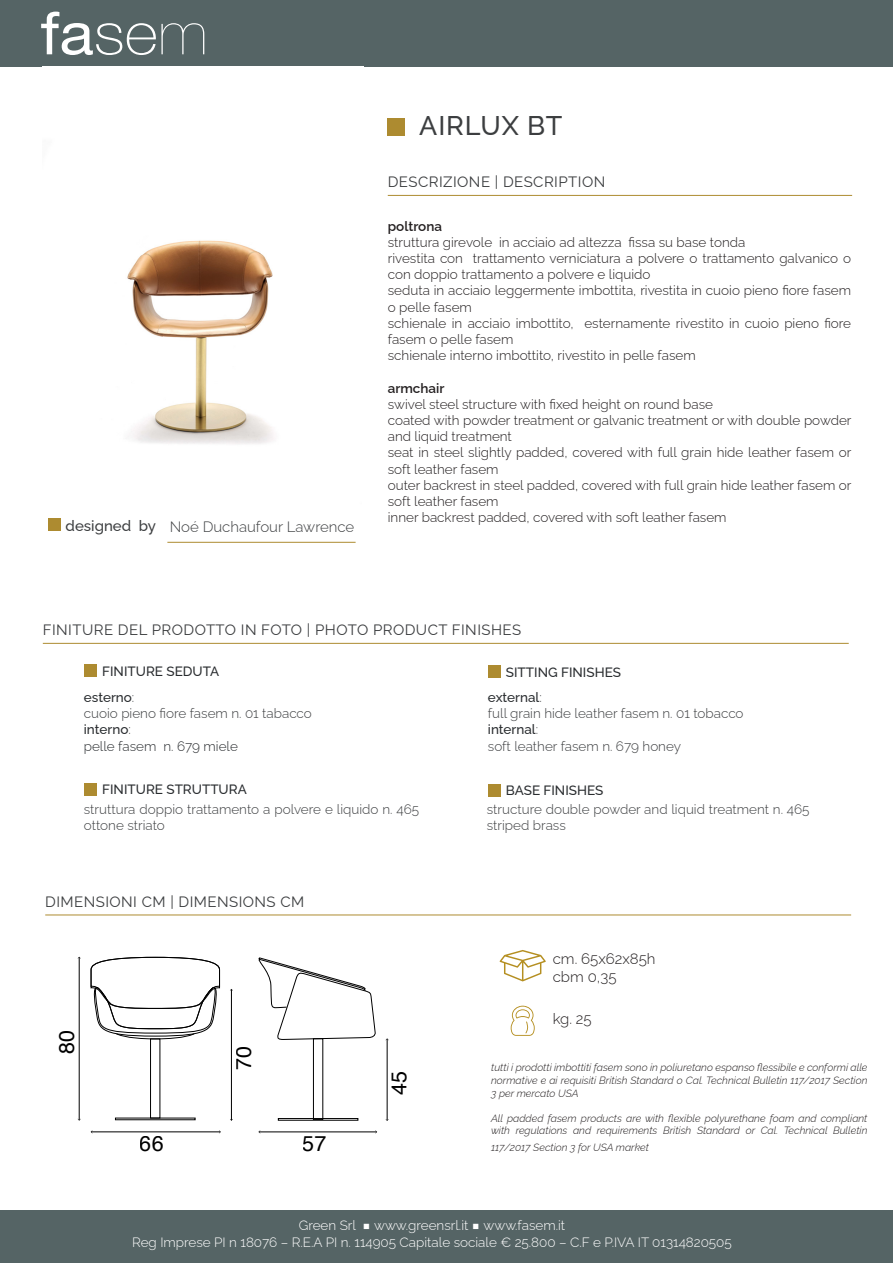
<style>
.page{position:relative;width:893px;height:1263px;background:#fff}
.page>*{position:absolute;margin:0;border:0;box-sizing:border-box;transform-origin:0 0}
.H10{font:500 27px "Raleway";letter-spacing:.03em;color:#3c3e40}
.t1{font:21.45px "Helvetica";color:#000}
.t2{font:15px "Raleway";letter-spacing:.03em;color:#3c3e40}
.H10-2{font:300 15px "Raleway";color:#231f20}
.H10-3{font:300 15px "Raleway";color:#3c3e40}
.t3{font:500 15px "Raleway";color:#3c3e40}
.H10-4{font:300 13.5px/16.2px "Raleway";color:#231f20}
.H10-5{font:300 13.5px/16.2px "Raleway";color:#3c3e40}
.t4{font:300 13.5px/16.2px "Raleway";color:#fff;text-align:center}
.H10-6{font:500 13.5px "Raleway";color:#292c2f}
.H10-7{font:300 13.5px "Raleway";color:#292c2f}
.H10-8{font:600 13.5px "Raleway";color:#231f20}
.H10-9{font:italic 300 10.5px/12.6px "Raleway";color:#231f20;text-align:justify}
.s1{font-weight:300}
.s2{font-family:"Montserrat Alternates";font-weight:400}
</style>
<div class="page">
<div style="left:0;top:0;width:893px;height:67px;background:#556465"></div>
<svg style="left:41px;top:12px;width:163px;height:43px"></svg>
<div style="left:0;top:1210px;width:893px;height:53px;background:#556465"></div>
<div style="left:388px;top:118px;width:17px;height:17px;background:#ad8b30"></div>
<hr style="left:388px;top:195px;width:464px;height:1px;background:#ad8b30">
<hr style="left:43px;top:643px;width:806px;height:1px;background:#ad8b30">
<div style="left:84px;top:664px;width:13px;height:13px;background:#ad8b30"></div>
<div style="left:84px;top:783px;width:13px;height:13px;background:#ad8b30"></div>
<hr style="left:45px;top:914px;width:806px;height:1px;background:#ad8b30">
<div style="left:48px;top:519px;width:12px;height:12px;background:#ad8b30"></div>
<div style="left:488px;top:665px;width:13px;height:13px;background:#ad8b30"></div>
<div style="left:488px;top:784px;width:13px;height:13px;background:#ad8b30"></div>
<img style="left:127px;top:240px;width:147px;height:204px">
<div style="left:150px;top:1038px;width:10px;height:80px;border:1px solid #000"></div>
<svg style="left:90px;top:957px;width:130px;height:82px"></svg>
<div style="left:278px;top:1118px;width:80px;height:2px;border:1px solid #000"></div>
<div style="left:313px;top:1038px;width:10px;height:82px;border:1px solid #000"></div>
<svg style="left:258px;top:957px;width:117px;height:83px"></svg>
<hr style="left:91px;top:1131px;width:129px;height:1px;background:#000">
<hr style="left:259px;top:1131px;width:118px;height:1px;background:#000">
<hr style="left:79px;top:957px;width:1px;height:163px;background:#000">
<hr style="left:387px;top:1039px;width:1px;height:81px;background:#000">
<hr style="left:231px;top:989px;width:1px;height:131px;background:#000">
<hr style="left:167px;top:542px;width:189px;height:1px;background:#ad8b30">
<svg style="left:511px;top:1006px;width:24px;height:30px"></svg>
<svg style="left:500px;top:950px;width:46px;height:31px"></svg>
<p class="H10" style="left:419px;top:104px;width:145px">AIRLUX BT</p>
<p class="t3" style="left:66px;top:513px;width:92px">designed by</p>
<p class="H10-3" style="left:170px;top:515px;width:186px">Noé Duchaufour Lawrence</p>
<p class="t2" style="left:388px;top:170px;width:219px">DESCRIZIONE | DESCRIPTION</p>
<p class="H10-8" style="left:388px;top:215px;width:56px">poltrona</p>
<p class="H10-4" style="left:388px;top:232px;width:359px">struttura girevole in acciaio ad altezza fissa su base tonda</p>
<p class="H10-4" style="left:388px;top:249px;width:465px">rivestita con trattamento verniciatura a polvere o trattamento galvanico o con doppio trattamento a polvere e liquido</p>
<p class="H10-4" style="left:388px;top:281px;width:465px">seduta in acciaio leggermente imbottita, rivestita in cuoio pieno fiore fasem o pelle fasem</p>
<p class="H10-4" style="left:388px;top:313px;width:465px">schienale in acciaio imbottito, esternamente rivestito in cuoio pieno fiore fasem o pelle fasem</p>
<p class="H10-4" style="left:388px;top:346px;width:309px">schienale interno imbottito, rivestito in pelle fasem</p>
<p class="H10-8" style="left:388px;top:377px;width:58px">armchair</p>
<p class="H10-4" style="left:388px;top:394px;width:327px">swivel steel structure with fixed height on round base</p>
<p class="H10-4" style="left:388px;top:411px;width:465px">coated with powder treatment or galvanic treatment or with double powder and liquid treatment</p>
<p class="H10-4" style="left:388px;top:443px;width:465px">seat in steel slightly padded, covered with full grain hide leather fasem or soft leather fasem</p>
<p class="H10-4" style="left:388px;top:475px;width:465px">outer backrest in steel padded, covered with full grain hide leather fasem or soft leather fasem</p>
<p class="H10-4" style="left:388px;top:508px;width:340px">inner backrest padded, covered with soft leather fasem</p>
<p class="t2" style="left:43px;top:618px;width:480px">FINITURE DEL PRODOTTO IN FOTO | PHOTO PRODUCT FINISHES</p>
<p class="H10-6" style="left:102px;top:660px;width:118px">FINITURE SEDUTA</p>
<p class="H10-6" style="left:506px;top:661px;width:117px">SITTING FINISHES</p>
<p class="H10-6" style="left:84px;top:686px;width:52px">esterno<span class="s1">:</span></p>
<p class="H10-5" style="left:84px;top:704px;width:230px">cuoio pieno fiore fasem n. 01 tabacco</p>
<p class="H10-6" style="left:84px;top:719px;width:48px">interno<span class="s1">:</span></p>
<p class="H10-7" style="left:84px;top:735px;width:156px">pelle fasem n. 679 miele</p>
<p class="H10-6" style="left:102px;top:778px;width:146px">FINITURE STRUTTURA</p>
<p class="H10-6" style="left:488px;top:686px;width:55px">external<span class="s1">:</span></p>
<p class="H10-5" style="left:488px;top:704px;width:257px">full grain hide leather fasem n. 01 tobacco</p>
<p class="H10-6" style="left:488px;top:719px;width:52px">internal<span class="s1">:</span></p>
<p class="H10-5" style="left:488px;top:736px;width:195px">soft leather fasem n. 679 honey</p>
<p class="H10-6" style="left:506px;top:779px;width:99px">BASE FINISHES</p>
<p class="H10-5" style="left:84px;top:800px;width:337px">struttura doppio trattamento a polvere e liquido n. 465 ottone striato</p>
<p class="H10-5" style="left:487px;top:800px;width:324px">structure double powder and liquid treatment n. 465 striped brass</p>
<p class="t2" style="left:45px;top:890px;width:261px">DIMENSIONI CM | DIMENSIONS CM</p>
<h2 class="t1" style="left:50px;top:1054px;width:25px;rotate:-90deg">80</h2>
<h2 class="t1" style="left:227px;top:1070px;width:25px;rotate:-90deg">70</h2>
<h2 class="t1" style="left:140px;top:1127px;width:25px">66</h2>
<h2 class="t1" style="left:303px;top:1127px;width:25px">57</h2>
<h2 class="t1" style="left:382px;top:1095px;width:25px;rotate:-90deg">45</h2>
<p class="H10-2" style="left:553px;top:946px;width:104px">cm. 65x62x85h</p>
<p class="H10-2" style="left:553px;top:964px;width:65px">cbm 0,35</p>
<p class="H10-2" style="left:553px;top:1006px;width:40px">kg. 25</p>
<p class="H10-9" style="left:491px;top:1060px;width:378px">tutti i prodotti imbottiti fasem sono in poliuretano espanso flessibile e conformi alle normative e ai requisiti British Standard o Cal. Technical Bulletin 117/2017 Section 3 per mercato USA</p>
<p class="H10-9" style="left:491px;top:1110px;width:378px">All padded fasem products are with flexible polyurethane foam and compliant with regulations and requirements British Standard or Cal. Technical Bulletin</p>
<p class="H10-9" style="left:491px;top:1139px;width:159px">117/2017 Section 3 for USA market</p>
<p class="t4" style="left:132px;top:1216px;width:601px">Green Srl <span class="s2">■</span> www.greensrl.it <span class="s2">■</span> www.fasem.it<br>Reg Imprese PI n 18076 – R.E.A PI n. 114905 Capitale sociale € 25.800 – C.F e P.IVA IT 01314820505</p>
</div>
